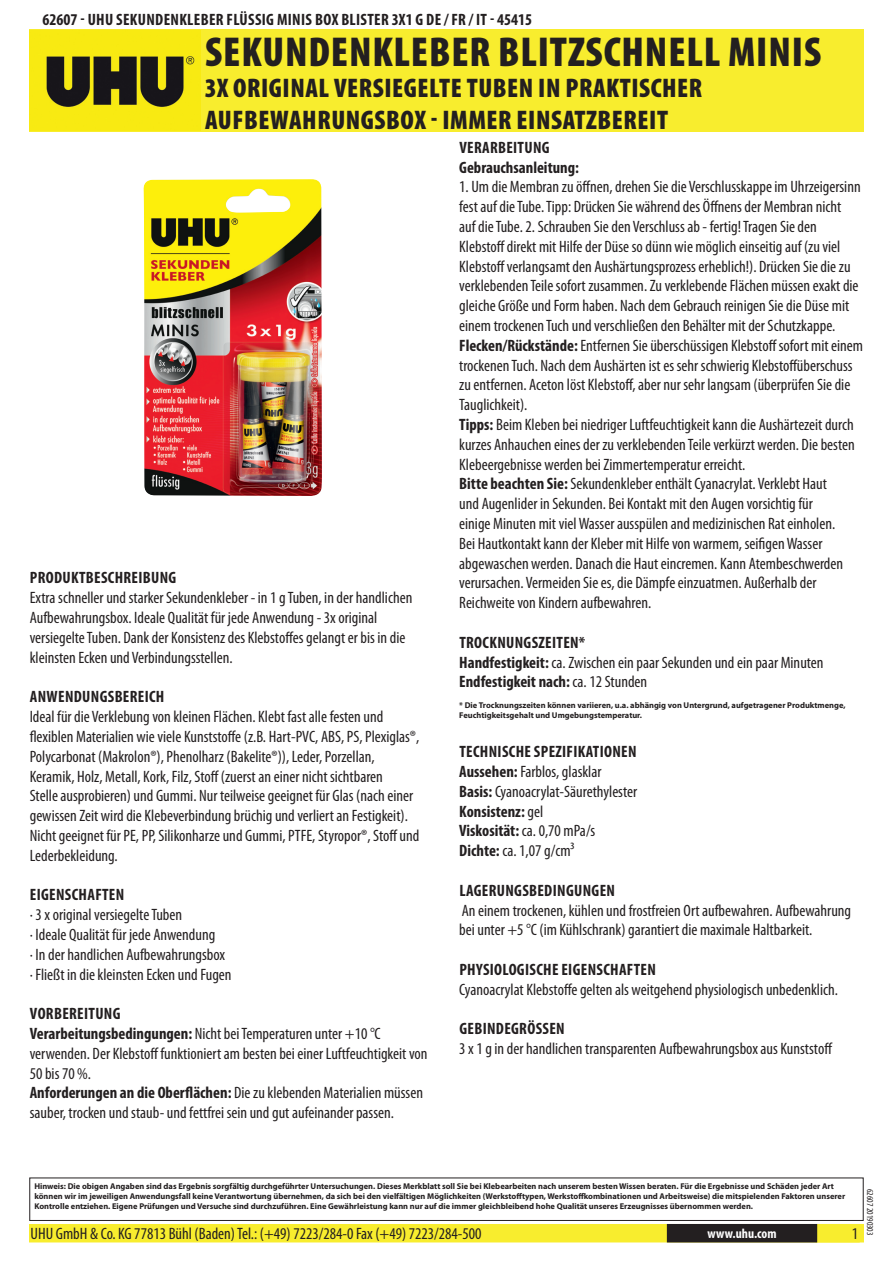
<style>
.page{position:relative;width:893px;height:1263px;background:#fff}
.page>*{position:absolute;margin:0;border:0;box-sizing:border-box;transform-origin:0 0}
.t1{font:900 condensed 42px "Myriad Pro";letter-spacing:.02em;color:#231f20}
.t2{font:900 condensed 27px/32.4px "Myriad Pro";letter-spacing:.02em;color:#231f20}
.t3{font:condensed 16.5px/19.8px "Myriad Pro";color:#231f20}
.t4{font:700 condensed 16.5px "Myriad Pro";letter-spacing:.02em;color:#231f20}
.t5{font:700 condensed 16.5px/19.8px "Myriad Pro";color:#231f20}
.t6{font:700 condensed 13.5px "Myriad Pro";color:#fff}
.t7{font:condensed 9px "Myriad Pro";color:#231f20}
.t8{font:700 8.4px/10.1px "Myriad Pro";color:#231f20}
.s1{font-weight:700}
</style>
<div class="page">
<div style="left:30px;top:1225px;width:833px;height:17px;background:#f8ed2e"></div>
<div style="left:29px;top:1224px;width:835px;height:18px;border:2px solid #f8ed2e"></div>
<div style="left:816px;top:1224px;width:44px;height:18px;border:2px solid #f8ed2e"></div>
<div style="left:668px;top:1225px;width:148px;height:17px;background:#231f20"></div>
<div style="left:667px;top:1224px;width:150px;height:18px;border:2px solid #231f20"></div>
<div style="left:29px;top:1177px;width:835px;height:44px;border:1px solid #231f20"></div>
<div style="left:30px;top:30px;width:834px;height:102px;background:#f8ed2e"></div>
<img style="left:30px;top:31px;width:171px;height:100px">
<img style="left:143px;top:179px;width:179px;height:317px">
<p class="t4" style="left:43px;top:9px;width:491px">62607 - UHU SEKUNDENKLEBER FLÜSSIG MINIS BOX BLISTER 3X1 G DE / FR / IT - 45415</p>
<h1 class="t1" style="left:205px;top:25px;width:543px">SEKUNDENKLEBER BLITZSCHNELL MINIS</h1>
<h2 class="t2" style="left:205px;top:71px;width:499px">3X ORIGINAL VERSIEGELTE TUBEN IN PRAKTISCHER<br>AUFBEWAHRUNGSBOX - IMMER EINSATZBEREIT</h2>
<p class="t4" style="left:30px;top:568px;width:94px">PRODUKTBESCHREIBUNG</p>
<p class="t3" style="left:30px;top:588px;width:384px">Extra schneller und starker Sekundenkleber - in 1 g Tuben, in der handlichen Aufbewahrungsbox. Ideale Qualität für jede Anwendung - 3x original versiegelte Tuben. Dank der Konsistenz des Klebstoffes gelangt er bis in die kleinsten Ecken und Verbindungsstellen.</p>
<p class="t4" style="left:30px;top:686px;width:37px">ANWENDUNGSBEREI</p>
<p class="t4" style="left:149px;top:686px;width:15px">CH</p>
<p class="t3" style="left:30px;top:706px;width:391px">Ideal für die Verklebung von kleinen Flächen. Klebt fast alle festen und flexiblen Materialien wie viele Kunststoffe (z.B. Hart-PVC, ABS, PS, Plexiglas®, Polycarbonat (Makrolon®), Phenolharz (Bakelite®)), Leder, Porzellan, Keramik, Holz, Metall, Kork, Filz, Stoff (zuerst an einer nicht sichtbaren<br>Stelle ausprobieren) und Gummi. Nur teilweise geeignet für Glas (nach einer gewissen Zeit wird die Klebeverbindung brüchig und verliert an Festigkeit).<br>Nicht geeignet für PE, PP, Silikonharze und Gummi, PTFE, Styropor®, Stoff und Lederbekleidung.</p>
<p class="t4" style="left:30px;top:884px;width:15px">EIGENS</p>
<p class="t4" style="left:72px;top:884px;width:45px">CHAFTEN</p>
<p class="t3" style="left:30px;top:904px;width:203px">· 3 x original versiegelte Tuben<br>· Ideale Qualität für jede Anwendung<br>· In der handlichen Aufbewahrungsbox · Fließt in die kleinsten Ecken und Fugen</p>
<p class="t4" style="left:30px;top:1003px;width:24px">VORBEREI</p>
<p class="t3" style="left:30px;top:1003px;width:399px;text-indent:59px"><span class="s1">TUNG<br>VERARBEITUNGSBEDINGUNGEN:</span> Nicht bei Temperaturen unter +10 °C verwenden. Der Klebstoff funktioniert am besten bei einer Luftfeuchtigkeit von 50 bis 70 %.<br><span class="s1">ANFORDERUNGEN AN DIE OBERFLÄCHEN:</span> Die zu klebenden Materialien müssen sauber, trocken und staub- und fettfrei sein und gut aufeinander passen.</p>
<p class="t5" style="left:459px;top:137px;width:121px;text-indent:58px">TUNG<br>GEBRAUCHSANLEITUNG:</p>
<p class="t3" style="left:459px;top:177px;width:405px">1. Um die Membran zu öffnen, drehen Sie die Verschlusskappe im Uhrzeigersinn fest auf die Tube. Tipp: Drücken Sie während des Öffnens der Membran nicht<br>auf die Tube. 2. Schrauben Sie den Verschluss ab - fertig! Tragen Sie den Klebstoff direkt mit Hilfe der Düse so dünn wie möglich einseitig auf (zu viel Klebstoff verlangsamt den Aushärtungsprozess erheblich!). Drücken Sie die zu verklebenden Teile sofort zusammen. Zu verklebende Flächen müssen exakt die gleiche Größe und Form haben. Nach dem Gebrauch reinigen Sie die Düse mit einem trockenen Tuch und verschließen den Behälter mit der Schutzkappe.<br><span class="s1">FLECKEN/RÜCKSTÄNDE:</span> Entfernen Sie überschüssigen Klebstoff sofort mit einem trockenen Tuch. Nach dem Aushärten ist es sehr schwierig Klebstoffüberschuss zu entfernen. Aceton löst Klebstoff, aber nur sehr langsam (überprüfen Sie die Tauglichkeit).<br><span class="s1">TIPPS:</span> Beim Kleben bei niedriger Luftfeuchtigkeit kann die Aushärtezeit durch kurzes Anhauchen eines der zu verklebenden Teile verkürzt werden. Die besten Klebeergebnisse werden bei Zimmertemperatur erreicht.<br><span class="s1">BITTE BEACHTEN SIE:</span> Sekundenkleber enthält Cyanacrylat. Verklebt Haut<br>und Augenlider in Sekunden. Bei Kontakt mit den Augen vorsichtig für<br>einige Minuten mit viel Wasser ausspülen and medizinischen Rat einholen.<br>Bei Hautkontakt kann der Kleber mit Hilfe von warmem, seifigen Wasser abgewaschen werden. Danach die Haut eincremen. Kann Atembeschwerden verursachen. Vermeiden Sie es, die Dämpfe einzuatmen. Außerhalb der Reichweite von Kindern aufbewahren.</p>
<p class="t4" style="left:459px;top:632px;width:39px">TROCKNUNGS</p>
<p class="t4" style="left:459px;top:137px;width:38px">VERARBEI</p>
<p class="t3" style="left:459px;top:632px;width:366px;text-indent:79px"><span class="s1">ZEITEN*<br>HANDFESTIGKEIT:</span> ca. Zwischen ein paar Sekunden und ein paar Minuten<br><span class="s1">ENDFESTIGKEIT NACH:</span> ca. 12 Stunden</p>
<p class="t8" style="left:459px;top:699px;width:388px">* Die Trocknungszeiten können variieren, u.a. abhängig von Untergrund, aufgetragener Produktmenge,<br>Feuchtigkeitsgehalt und Umgebungstemperatur.</p>
<p class="t4" style="left:459px;top:741px;width:29px">TECHNIS</p>
<p class="t3" style="left:459px;top:742px;width:179px;text-indent:50px"><span class="s1">CHE SPEZIFIKATIONEN<br>AUSSEHEN:</span> Farblos, glasklar<br><span class="s1">BASIS:</span> Cyanoacrylat-Säurethylester<br><span class="s1">KONSISTENZ:</span> gel<br><span class="s1">VISKOSITÄT:</span> ca. 0,70 mPa/s<br><span class="s1">DICHTE:</span> ca. 1,07 g/cm³</p>
<p class="t4" style="left:459px;top:880px;width:24px">LAGERUNGSBEDINGUNGEN</p>
<p class="t3" style="left:459px;top:900px;width:393px">An einem trockenen, kühlen und frostfreien Ort aufbewahren. Aufbewahrung bei unter +5 °C (im Kühlschrank) garantiert die maximale Haltbarkeit.</p>
<p class="t4" style="left:459px;top:959px;width:117px">PHYSI OLOGISCHE EIGENS</p>
<p class="t4" style="left:603px;top:959px;width:45px">CHAFTEN</p>
<p class="t3" style="left:459px;top:979px;width:380px">Cyanoacrylat Klebstoffe gelten als weitgehend physiologisch unbedenklich.</p>
<p class="t4" style="left:459px;top:1019px;width:17px">GEBINDEGR</p>
<p class="t4" style="left:527px;top:1019px;width:30px">ÖSSEN</p>
<p class="t3" style="left:459px;top:1039px;width:375px">3 x 1 g in der handlichen transparenten Aufbewahrungsbox aus Kunststoff</p>
<p class="t8" style="left:34px;top:1181px;width:812px">Hinweis: Die obigen Angaben sind das Ergebnis sorgfältig durchgeführter Untersuchungen. Dieses Merkblatt soll Sie bei Klebearbeiten nach unserem besten Wissen beraten. Für die Ergebnisse und Schäden jeder Art können wir im jeweiligen Anwendungsfall keine Verantwortung übernehmen, da sich bei den vielfältigen Möglichkeiten (Werkstofftypen, Werkstoffkombinationen und Arbeitsweise) die mitspielenden Faktoren unserer<br>Kontrolle entziehen. Eigene Prüfungen und Versuche sind durchzuführen. Eine Gewährleistung kann nur auf die immer gleichbleibend hohe Qualität unseres Erzeugnisses übernommen werden.</p>
<p class="t3" style="left:31px;top:1224px;width:453px">UHU GmbH &amp; Co. KG 77813 Bühl (Baden) Tel.: (+49) 7223/284-0 Fax (+49) 7223/284-500</p>
<p class="t6" style="left:707px;top:1225px;width:71px">WWW.UHU.COM</p>
<p class="t3" style="left:852px;top:1224px;width:8px">1</p>
<p class="t7" style="left:875px;top:1189px;width:48px;rotate:90deg">62607 20190303</p>
</div>
